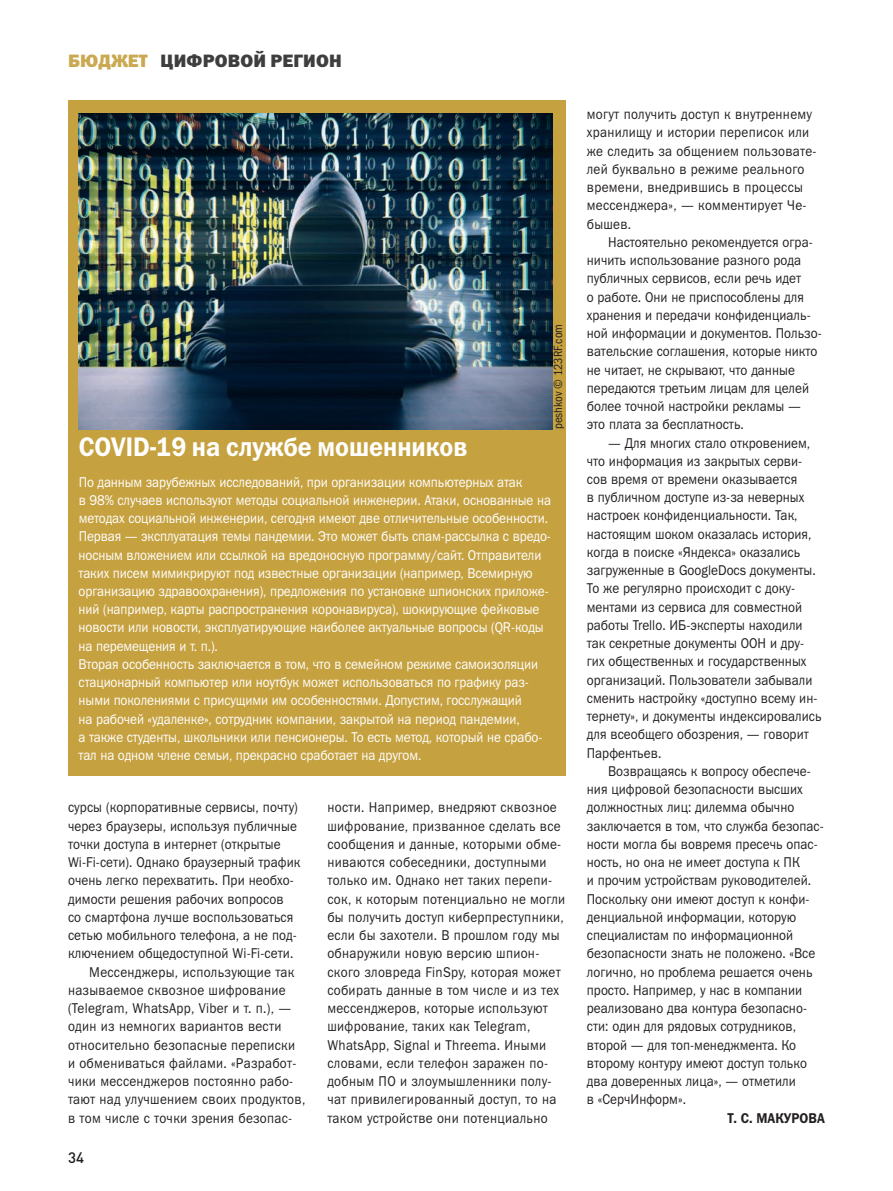
<style>
.page{position:relative;width:893px;height:1191px;background:#fff}
.page>*{position:absolute;margin:0;border:0;box-sizing:border-box;transform-origin:0 0}
.t1{font:600 27px "Franklin Gothic ITC";color:#fff;scale:.9 1}
.t2{font:800 18px "Franklin Gothic ITC";letter-spacing:.01em;color:#3e3e3f}
.t3{font:500 15px "DIN Pro";color:#231f20}
.t4{font:14.25px/18.3px "Franklin Gothic ITC";letter-spacing:.005em;color:#231f20;scale:.9 1}
.t5{font:14.25px/18.3px "Franklin Gothic ITC";letter-spacing:-.005em;color:#fff;scale:.9 1}
.t6{font:14.25px/18.3px "Franklin Gothic ITC";letter-spacing:.025em;color:#231f20;scale:.9 1}
.t7{font:600 14.25px "Franklin Gothic ITC";letter-spacing:.005em;color:#231f20;scale:.9 1}
.t8{font:12px "Franklin Gothic Cond ITC";color:#231f20}
.s1{color:#caa951}
</style>
<div class="page">
<div style="left:68px;top:101px;width:498px;height:675px;background:#c5a140"></div>
<img style="left:79px;top:113px;width:474px;height:316px">
<p class="t2" style="left:68px;top:50px;width:275px"><span class="s1">БЮДЖЕТ</span> ЦИФРОВОЙ РЕГИОН</p>
<p class="t8" style="left:551px;top:429px;width:107px;rotate:-90deg">peshkov © 123RF.com</p>
<h1 class="t1" style="left:79px;top:431px;width:434px">COVID-19 на службе мошенников</h1>
<p class="t5" style="left:79px;top:472px;width:526px">По данным зарубежных исследований, при организации компьютерных атак<br>в 98% случаев используют методы социальной инженерии. Атаки, основанные на методах социальной инженерии, сегодня имеют две отличительные особенности.<br>Первая — эксплуатация темы пандемии. Это может быть спам-рассылка с вредо&shy;носным вложением или ссылкой на вредоносную программу/сайт. Отправители таких писем мимикрируют под известные организации (например, Всемирную организацию здравоохранения), предложения по установке шпионских приложе&shy;ний (например, карты распространения коронавируса), шокирующие фейковые новости или новости, эксплуатирующие наиболее актуальные вопросы (QR-коды на перемещения и т. п.).<br>Вторая особенность заключается в том, что в семейном режиме самоизоляции стационарный компьютер или ноутбук может использоваться по графику раз&shy;ными поколениями с присущими им особенностями. Допустим, госслужащий<br>на рабочей «удаленке», сотрудник компании, закрытой на период пандемии,<br>а также студенты, школьники или пенсионеры. То есть метод, который не срабо&shy;тал на одном члене семьи, прекрасно сработает на другом.</p>
<p class="t4" style="left:68px;top:798px;width:257px">сурсы (корпоративные сервисы, почту)</p>
<p class="t4" style="left:68px;top:816px;width:256px">через браузеры, используя публичные</p>
<p class="t4" style="left:68px;top:835px;width:238px">точки доступа в интернет (открытые</p>
<p class="t4" style="left:68px;top:853px;width:260px">Wi-Fi-сети). Однако браузерный трафик</p>
<p class="t4" style="left:68px;top:871px;width:252px">очень легко перехватить. При необхо-</p>
<p class="t4" style="left:68px;top:889px;width:241px">димости решения рабочих вопросов</p>
<p class="t4" style="left:68px;top:908px;width:252px">со смартфона лучше воспользоваться</p>
<p class="t4" style="left:68px;top:926px;width:256px">сетью мобильного телефона, а не под-</p>
<p class="t4" style="left:68px;top:944px;width:252px">ключением общедоступной Wi-Fi-сети.</p>
<p class="t6" style="left:89px;top:962px;width:229px">Мессенджеры, использующие так</p>
<p class="t6" style="left:68px;top:981px;width:243px">называемое сквозное шифрование</p>
<p class="t4" style="left:68px;top:999px;width:249px">(Telegram, WhatsApp, Viber и т. п.), —</p>
<p class="t6" style="left:68px;top:1017px;width:239px">один из немногих вариантов вести</p>
<p class="t6" style="left:68px;top:1035px;width:254px">относительно безопасные переписки</p>
<p class="t6" style="left:68px;top:1054px;width:255px">и обмениваться файлами. «Разработ-</p>
<p class="t6" style="left:68px;top:1072px;width:252px">чики мессенджеров постоянно рабо-</p>
<p class="t6" style="left:68px;top:1090px;width:265px">тают над улучшением своих продуктов,</p>
<p class="t6" style="left:68px;top:1108px;width:251px">в том числе с точки зрения безопас-</p>
<p class="t3" style="left:68px;top:1145px;width:17px">34</p>
<p class="t6" style="left:327px;top:798px;width:266px">ности. Например, внедряют сквозное шифрование, призванное сделать все сообщения и данные, которыми обме&shy;ниваются собеседники, доступными только им. Однако нет таких перепи&shy;сок, к которым потенциально не могли бы получить доступ киберпреступники, если бы захотели. В прошлом году мы обнаружили новую версию шпион&shy;ского зловреда FinSpy, которая может собирать данные в том числе и из тех мессенджеров, которые используют шифрование, таких как Telegram, WhatsApp, Signal и Threema. Иными словами, если телефон заражен по&shy;добным ПО и злоумышленники полу&shy;чат привилегированный доступ, то на таком устройстве они потенциально</p>
<p class="t6" style="left:587px;top:105px;width:257px">могут получить доступ к внутреннему хранилищу и истории переписок или же следить за общением пользовате&shy;лей буквально в режиме реального времени, внедрившись в процессы мессенджера», — комментирует Че&shy;бышев.</p>
<p class="t4" style="left:587px;top:233px;width:263px;text-indent:21px">Настоятельно рекомендуется огра&shy;ничить использование разного рода публичных сервисов, если речь идет<br>о работе. Они не приспособлены для хранения и передачи конфиденциаль&shy;ной информации и документов. Пользо&shy;вательские соглашения, которые никто не читает, не скрывают, что данные передаются третьим лицам для целей более точной настройки рекламы — это плата за бесплатность.</p>
<p class="t4" style="left:587px;top:433px;width:262px;text-indent:21px">— Для многих стало откровением, что информация из закрытых серви&shy;сов время от времени оказывается<br>в публичном доступе из-за неверных настроек конфиденциальности. Так, настоящим шоком оказалась история, когда в поиске «Яндекса» оказались загруженные в GoogleDocs документы.<br>То же регулярно происходит с доку&shy;ментами из сервиса для совместной работы Trello. ИБ-эксперты находили так секретные документы ООН и дру&shy;гих общественных и государственных организаций. Пользователи забывали сменить настройку «доступно всему ин&shy;тернету», и документы индексировались для всеобщего обозрения, — говорит Парфентьев.</p>
<p class="t4" style="left:587px;top:762px;width:265px;text-indent:21px">Возвращаясь к вопросу обеспече&shy;ния цифровой безопасности высших должностных лиц: дилемма обычно заключается в том, что служба безопас&shy;ности могла бы вовремя пресечь опас&shy;ность, но она не имеет доступа к ПК<br>и прочим устройствам руководителей.<br>Поскольку они имеют доступ к конфи&shy;денциальной информации, которую специалистам по информационной безопасности знать не положено. «Все логично, но проблема решается очень просто. Например, у нас в компании реализовано два контура безопасно&shy;сти: один для рядовых сотрудников, второй — для топ-менеджмента. Ко второму контуру имеют доступ только два доверенных лица», — отметили<br>в «СерчИнформ».</p>
<p class="t7" style="left:728px;top:1109px;width:110px">Т. С. МАКУРОВА</p>
</div>
